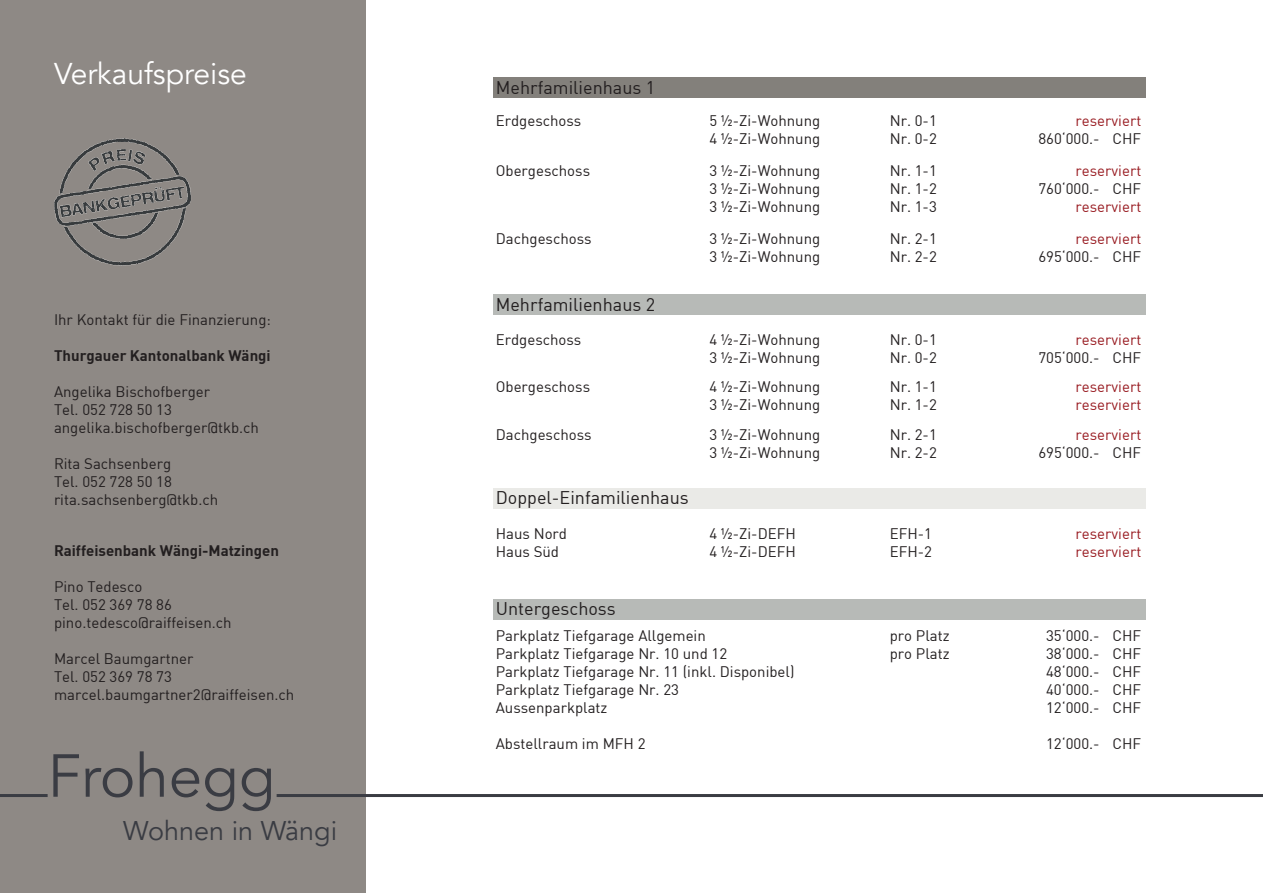
<style>
.page{position:relative;width:1263px;height:893px;background:#fff}
.page>*{position:absolute;margin:0;border:0;box-sizing:border-box;transform-origin:0 0}
.t1{font:60px "Avenir";color:#3a3c43}
.t2{font:30px "Avenir";color:#fff}
.t3{font:27px "Avenir";color:#3a3c43}
.t4{font:18px "DIN";color:#231f20}
.t5{font:15px/18px "DIN";color:#231f20}
.t6{font:15px/18px "DIN";color:#991d23}
.t7{font:15px "DIN Bold";color:#231f20}
</style>
<div class="page">
<div style="left:0;top:0;width:366px;height:893px;background:#8e8985"></div>
<hr style="left:0;top:794px;width:48px;height:3px;background:#3a3c43">
<hr style="left:277px;top:794px;width:986px;height:3px;background:#3a3c43">
<div style="left:493px;top:488px;width:653px;height:21px;background:#eaeae7"></div>
<div style="left:493px;top:294px;width:653px;height:21px;background:#b7bab7"></div>
<div style="left:493px;top:600px;width:653px;height:20px;background:#b7bab7"></div>
<div style="left:493px;top:77px;width:653px;height:21px;background:#83807b"></div>
<img style="left:54px;top:138px;width:137px;height:128px">
<h2 class="t2" style="left:54px;top:56px;width:194px">Verkaufspreise</h2>
<p class="t5" style="left:54px;top:310px;width:218px">Ihr Kontakt für die Finanzierung:</p>
<p class="t7" style="left:54px;top:346px;width:218px">Thurgauer Kantonalbank Wängi</p>
<p class="t5" style="left:54px;top:382px;width:207px">Angelika Bischofberger<br>Tel. 052 728 50 13 angelika.bischofberger@tkb.ch</p>
<p class="t5" style="left:54px;top:454px;width:166px">Rita Sachsenberg<br>Tel. 052 728 50 18 rita.sachsenberg@tkb.ch</p>
<p class="t7" style="left:54px;top:541px;width:226px">Raiffeisenbank Wängi-Matzingen</p>
<p class="t5" style="left:54px;top:578px;width:179px">Pino Tedesco<br>Tel. 052 369 78 86 pino.tedesco@raiffeisen.ch</p>
<p class="t5" style="left:54px;top:650px;width:242px">Marcel Baumgartner<br>Tel. 052 369 78 73 marcel.baumgartner2@raiffeisen.ch</p>
<h1 class="t1" style="left:48px;top:740px;width:229px">Frohegg</h1>
<h3 class="t3" style="left:123px;top:814px;width:216px">Wohnen in Wängi</h3>
<p class="t4" style="left:496px;top:76px;width:161px">Mehrfamilienhaus 1</p>
<p class="t5" style="left:496px;top:111px;width:87px">Erdgeschoss</p>
<p class="t5" style="left:709px;top:111px;width:112px">5 ½-Zi-Wohnung<br>4 ½-Zi-Wohnung</p>
<p class="t5" style="left:890px;top:111px;width:49px">Nr. 0-1<br>Nr. 0-2</p>
<p class="t6" style="left:1075px;top:111px;width:67px">reserviert</p>
<p class="t5" style="left:1112px;top:129px;width:30px">CHF</p>
<p class="t5" style="left:1038px;top:129px;width:63px">860‘000.-</p>
<p class="t5" style="left:496px;top:161px;width:96px">Obergeschoss</p>
<p class="t5" style="left:709px;top:161px;width:112px;text-align:justify">3 ½-Zi-Wohnung 3 ½-Zi-Wohnung 3 ½-Zi-Wohnung</p>
<p class="t5" style="left:890px;top:161px;width:49px;text-align:justify">Nr. 1-1<br>Nr. 1-2<br>Nr. 1-3</p>
<p class="t6" style="left:1075px;top:161px;width:67px">reserviert</p>
<p class="t5" style="left:1112px;top:179px;width:30px">CHF</p>
<p class="t6" style="left:1075px;top:197px;width:67px">reserviert</p>
<p class="t5" style="left:1038px;top:179px;width:63px">760‘000.-</p>
<p class="t5" style="left:496px;top:229px;width:97px">Dachgeschoss</p>
<p class="t5" style="left:709px;top:229px;width:112px">3 ½-Zi-Wohnung<br>3 ½-Zi-Wohnung</p>
<p class="t5" style="left:890px;top:229px;width:49px">Nr. 2-1<br>Nr. 2-2</p>
<p class="t6" style="left:1075px;top:229px;width:67px">reserviert</p>
<p class="t5" style="left:1112px;top:247px;width:30px">CHF</p>
<p class="t5" style="left:1038px;top:247px;width:63px">695‘000.-</p>
<p class="t4" style="left:496px;top:293px;width:161px">Mehrfamilienhaus 2</p>
<p class="t5" style="left:496px;top:330px;width:87px">Erdgeschoss</p>
<p class="t5" style="left:709px;top:330px;width:112px">4 ½-Zi-Wohnung<br>3 ½-Zi-Wohnung</p>
<p class="t5" style="left:890px;top:330px;width:49px">Nr. 0-1<br>Nr. 0-2</p>
<p class="t6" style="left:1075px;top:330px;width:67px">reserviert</p>
<p class="t5" style="left:1112px;top:348px;width:30px">CHF</p>
<p class="t5" style="left:1038px;top:348px;width:63px">705‘000.-</p>
<p class="t5" style="left:496px;top:378px;width:96px">Obergeschoss</p>
<p class="t5" style="left:496px;top:425px;width:97px">Dachgeschoss</p>
<p class="t5" style="left:709px;top:378px;width:112px">4 ½-Zi-Wohnung<br>3 ½-Zi-Wohnung</p>
<p class="t5" style="left:709px;top:425px;width:112px">3 ½-Zi-Wohnung<br>3 ½-Zi-Wohnung</p>
<p class="t5" style="left:890px;top:378px;width:49px">Nr. 1-1<br>Nr. 1-2</p>
<p class="t5" style="left:890px;top:425px;width:49px">Nr. 2-1<br>Nr. 2-2</p>
<p class="t6" style="left:1075px;top:378px;width:67px">reserviert reserviert</p>
<p class="t6" style="left:1075px;top:425px;width:67px">reserviert</p>
<p class="t5" style="left:1112px;top:443px;width:30px">CHF</p>
<p class="t5" style="left:1038px;top:443px;width:63px">695‘000.-</p>
<p class="t4" style="left:496px;top:486px;width:194px">Doppel-Einfamilienhaus</p>
<p class="t5" style="left:496px;top:525px;width:73px">Haus Nord<br>Haus Süd</p>
<p class="t5" style="left:709px;top:525px;width:88px">4 ½-Zi-DEFH<br>4 ½-Zi-DEFH</p>
<p class="t5" style="left:890px;top:525px;width:44px">EFH-1<br>EFH-2</p>
<p class="t6" style="left:1075px;top:525px;width:67px">reserviert reserviert</p>
<p class="t4" style="left:496px;top:598px;width:122px">Untergeschoss</p>
<p class="t5" style="left:496px;top:626px;width:300px">Parkplatz Tiefgarage Allgemein<br>Parkplatz Tiefgarage Nr. 10 und 12<br>Parkplatz Tiefgarage Nr. 11 (inkl. Disponibel)<br>Parkplatz Tiefgarage Nr. 23<br>Aussenparkplatz</p>
<p class="t5" style="left:496px;top:734px;width:151px">Abstellraum im MFH 2</p>
<p class="t5" style="left:890px;top:626px;width:61px">pro Platz pro Platz</p>
<p class="t5" style="left:1046px;top:626px;width:55px;text-align:justify">35‘000.- 38‘000.- 48‘000.- 40‘000.- 12‘000.-</p>
<p class="t5" style="left:1046px;top:734px;width:55px">12‘000.-</p>
<p class="t5" style="left:1112px;top:626px;width:30px;text-align:justify">CHF CHF CHF CHF CHF</p>
<p class="t5" style="left:1112px;top:734px;width:30px">CHF</p>
</div>
